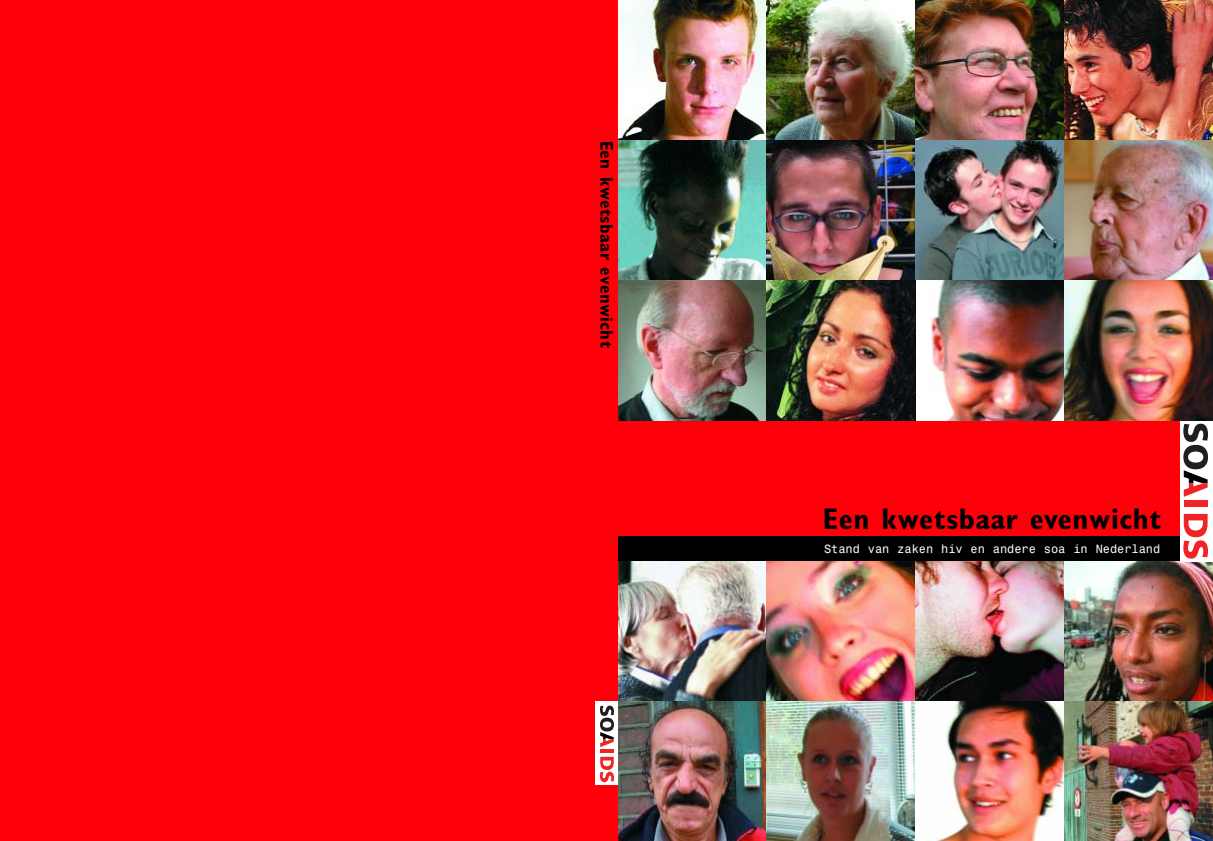
<style>
.page{position:relative;width:1213px;height:841px;background:#fff}
.page>*{position:absolute;margin:0;border:0;box-sizing:border-box;transform-origin:0 0}
.t1{font:700 condensed 30px "Gill Sans";letter-spacing:.02em;color:#000}
.t2{font:700 condensed 18.4px "Gill Sans";letter-spacing:.02em;color:#000}
.t3{font:12px "Monospace 821 BT";letter-spacing:-.005em;color:#fff}
</style>
<div class="page">
<img style="left:618px;top:0;width:149px;height:140px">
<img style="left:767px;top:0;width:149px;height:140px">
<img style="left:916px;top:0;width:148px;height:140px">
<img style="left:1064px;top:0;width:149px;height:140px">
<img style="left:618px;top:140px;width:149px;height:141px">
<img style="left:767px;top:140px;width:149px;height:141px">
<img style="left:916px;top:140px;width:148px;height:141px">
<img style="left:1064px;top:140px;width:149px;height:141px">
<img style="left:930px;top:281px;width:134px;height:140px">
<img style="left:1064px;top:281px;width:149px;height:140px">
<img style="left:618px;top:281px;width:149px;height:140px">
<img style="left:767px;top:281px;width:149px;height:140px">
<img style="left:618px;top:561px;width:149px;height:141px">
<img style="left:767px;top:561px;width:149px;height:141px">
<img style="left:916px;top:561px;width:148px;height:141px">
<img style="left:1064px;top:561px;width:149px;height:141px">
<img style="left:618px;top:702px;width:149px;height:139px">
<img style="left:767px;top:702px;width:148px;height:139px">
<img style="left:930px;top:702px;width:134px;height:139px">
<img style="left:1064px;top:702px;width:149px;height:139px">
<div style="left:618px;top:421px;width:567px;height:118px;background:#ff000a"></div>
<div style="left:618px;top:537px;width:567px;height:24px;background:#000"></div>
<div style="left:1180px;top:421px;width:33px;height:140px;background:#fff"></div>
<div style="left:1184px;top:500px;width:24px;height:7px;background:#f02325"></div>
<svg style="left:1183px;top:514px;width:25px;height:45px"></svg>
<svg style="left:1183px;top:424px;width:25px;height:73px"></svg>
<div style="left:0;top:0;width:618px;height:841px;background:#ff000a"></div>
<div style="left:595px;top:702px;width:23px;height:83px;background:#fff"></div>
<hr style="left:600px;top:749px;width:14px;height:4px;background:#f02325">
<svg style="left:600px;top:757px;width:14px;height:25px"></svg>
<svg style="left:600px;top:706px;width:14px;height:41px"></svg>
<h2 class="t2" style="left:613px;top:141px;width:209px;rotate:90deg">Een kwetsbaar evenwicht</h2>
<h1 class="t1" style="left:823px;top:509px;width:340px">Een kwetsbaar evenwicht</h1>
<p class="t3" style="left:824px;top:544px;width:338px">Stand van zaken hiv en andere soa in Nederland</p>
</div>
